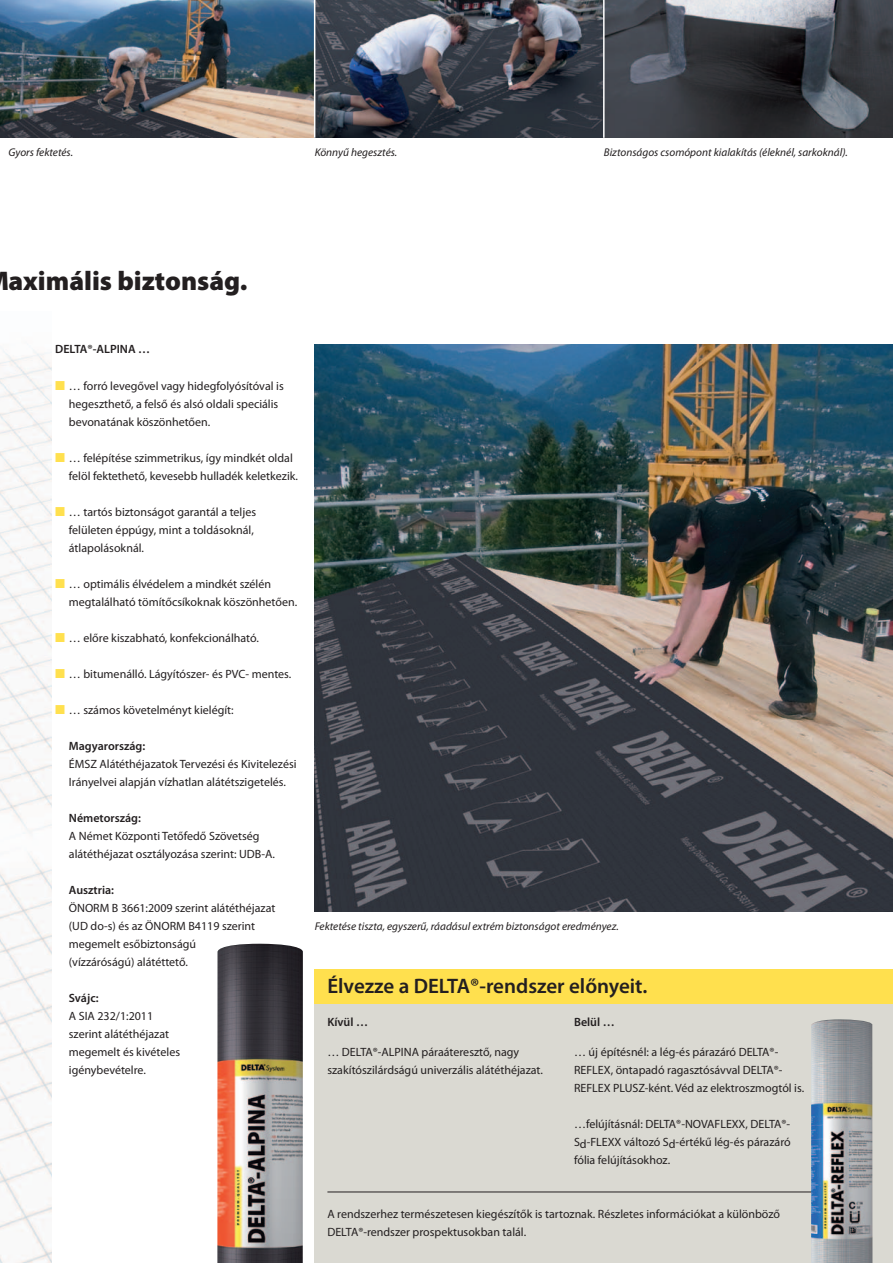
<style>
.page{position:relative;width:893px;height:1263px;background:#fff}
.page>*{position:absolute;margin:0;border:0;box-sizing:border-box;transform-origin:0 0}
.t1{font:900 27px "Myriad Pro Doerken";color:#231f20}
.HeadKasten_14_16_8_S{font:600 21px "Myriad Pro Doerken";color:#231f20}
.Fliess_8_12_Aufzgelb{font:12px/18px "Myriad Pro Doerken";color:#231f20}
.Fliess_8_12_Abn_GR{font:12px/18px "Myriad Pro Doerken";color:#231f20}
.Fliess_8_12_Sb_Abn{font:600 12px "Myriad Pro Doerken";color:#231f20}
.Bildzeile_7_5_10_i{font:italic 11.25px "Myriad Pro Doerken";color:#231f20}
.s1{font-weight:600;color:#ffe04e}
.s2{font-weight:600}
</style>
<div class="page">
<div style="left:315px;top:969px;width:578px;height:294px;background:#dad9d2"></div>
<img style="left:0;top:0;width:893px;height:138px">
<hr style="left:314px;top:0;width:1px;height:138px;background:#fff">
<hr style="left:603px;top:0;width:2px;height:138px;background:#fff">
<img style="left:315px;top:344px;width:578px;height:567px">
<div style="left:315px;top:969px;width:578px;height:34px;background:#ffe04e"></div>
<hr style="left:327px;top:1191px;width:494px;height:1px;background:#231f20">
<img style="left:217px;top:944px;width:86px;height:319px">
<img style="left:811px;top:1019px;width:61px;height:244px">
<img style="left:0;top:344px;width:51px;height:919px">
<p class="Bildzeile_7_5_10_i" style="left:9px;top:145px;width:66px">Gyors fektetés.</p>
<p class="Bildzeile_7_5_10_i" style="left:315px;top:145px;width:84px">Könnyű hegesztés.</p>
<p class="Bildzeile_7_5_10_i" style="left:604px;top:145px;width:246px">Biztonságos csomópont kialakítás (éleknél, sarkoknál).</p>
<h1 class="t1" style="left:8px;top:263px;width:240px">aximális biztonság.</h1>
<p class="Fliess_8_12_Sb_Abn" style="left:55px;top:342px;width:96px">DELTA®-ALPINA …</p>
<p class="Fliess_8_12_Aufzgelb" style="left:69px;top:377px;width:216px;text-indent:-14px"><span class="s1">■</span> … forró levegővel vagy hidegfolyósítóval is hegeszthető, a felső és alsó oldali speciális bevonatának köszönhetően.</p>
<p class="Fliess_8_12_Aufzgelb" style="left:69px;top:449px;width:231px;text-indent:-14px"><span class="s1">■</span> … felépítése szimmetrikus, így mindkét oldal felöl fektethető, kevesebb hulladék keletkezik.</p>
<p class="Fliess_8_12_Aufzgelb" style="left:69px;top:503px;width:189px;text-indent:-14px"><span class="s1">■</span> … tartós biztonságot garantál a teljes felületen éppúgy, mint a toldásoknál, átlapolásoknál.</p>
<p class="Fliess_8_12_Aufzgelb" style="left:69px;top:575px;width:230px;text-indent:-14px"><span class="s1">■</span> … optimális élvédelem a mindkét szélén megtalálható tömítőcsíkoknak köszönhetően.</p>
<p class="Fliess_8_12_Aufzgelb" style="left:55px;top:629px;width:205px"><span class="s1">■</span> … előre kiszabható, konfekcionálható.</p>
<p class="Fliess_8_12_Aufzgelb" style="left:55px;top:665px;width:238px"><span class="s1">■</span> … bitumenálló. Lágyítószer- és PVC- mentes.</p>
<p class="Fliess_8_12_Aufzgelb" style="left:55px;top:701px;width:180px"><span class="s1">■</span> … számos követelményt kielégít:</p>
<p class="Fliess_8_12_Aufzgelb" style="left:69px;top:737px;width:229px"><span class="s2">Magyarország:<br></span>ÉMSZ Alátéthéjazatok Tervezési és Kivitelezési<br>Irányelvei alapján vízhatlan alátétszigetelés.</p>
<p class="Fliess_8_12_Aufzgelb" style="left:69px;top:809px;width:208px"><span class="s2">Németország:<br></span>A Német Központi Tetőfedő Szövetség alátéthéjazat osztályozása szerint: UDB-A.</p>
<p class="Fliess_8_12_Aufzgelb" style="left:69px;top:881px;width:208px"><span class="s2">Ausztria:<br></span>ÖNORM B 3661:2009 szerint alátéthéjazat (UD do-s) és az ÖNORM B4119 szerint megemelt esőbiztonságú<br>(vízzáróságú) alátéttető.</p>
<p class="Fliess_8_12_Aufzgelb" style="left:69px;top:989px;width:113px"><span class="s2">Svájc:<br></span>A SIA 232/1:2011 szerint alátéthéjazat megemelt és kivételes igénybevételre.</p>
<p class="Bildzeile_7_5_10_i" style="left:315px;top:919px;width:306px">Fektetése tiszta, egyszerű, ráadásul extrém biztonságot eredményez.</p>
<p class="HeadKasten_14_16_8_S" style="left:327px;top:972px;width:322px">Élvezze a DELTA®-rendszer előnyeit.</p>
<p class="Fliess_8_12_Sb_Abn" style="left:327px;top:1014px;width:42px">Kívül …</p>
<p class="Fliess_8_12_Abn_GR" style="left:327px;top:1043px;width:217px">… DELTA®-ALPINA páraáteresztő, nagy szakítószilárdságú univerzális alátéthéjazat.</p>
<p class="Fliess_8_12_Sb_Abn" style="left:574px;top:1014px;width:42px">Belül …</p>
<p class="Fliess_8_12_Abn_GR" style="left:574px;top:1043px;width:232px">… új építésnél: a lég-és párazáró DELTA®-<br>REFLEX, öntapadó ragasztósávval DELTA®-<br>REFLEX PLUSZ-ként. Véd az elektroszmogtól is.</p>
<p class="Fliess_8_12_Abn_GR" style="left:574px;top:1115px;width:218px;text-align:justify">…felújításnál: DELTA®-NOVAFLEXX, DELTA®- Sd-FLEXX változó Sd-értékű lég-és párazáró fólia felújításokhoz.</p>
<p class="Fliess_8_12_Abn_GR" style="left:327px;top:1205px;width:454px">A rendszerhez természetesen kiegészítők is tartoznak. Részletes információkat a különböző<br>DELTA®-rendszer prospektusokban talál.</p>
</div>
